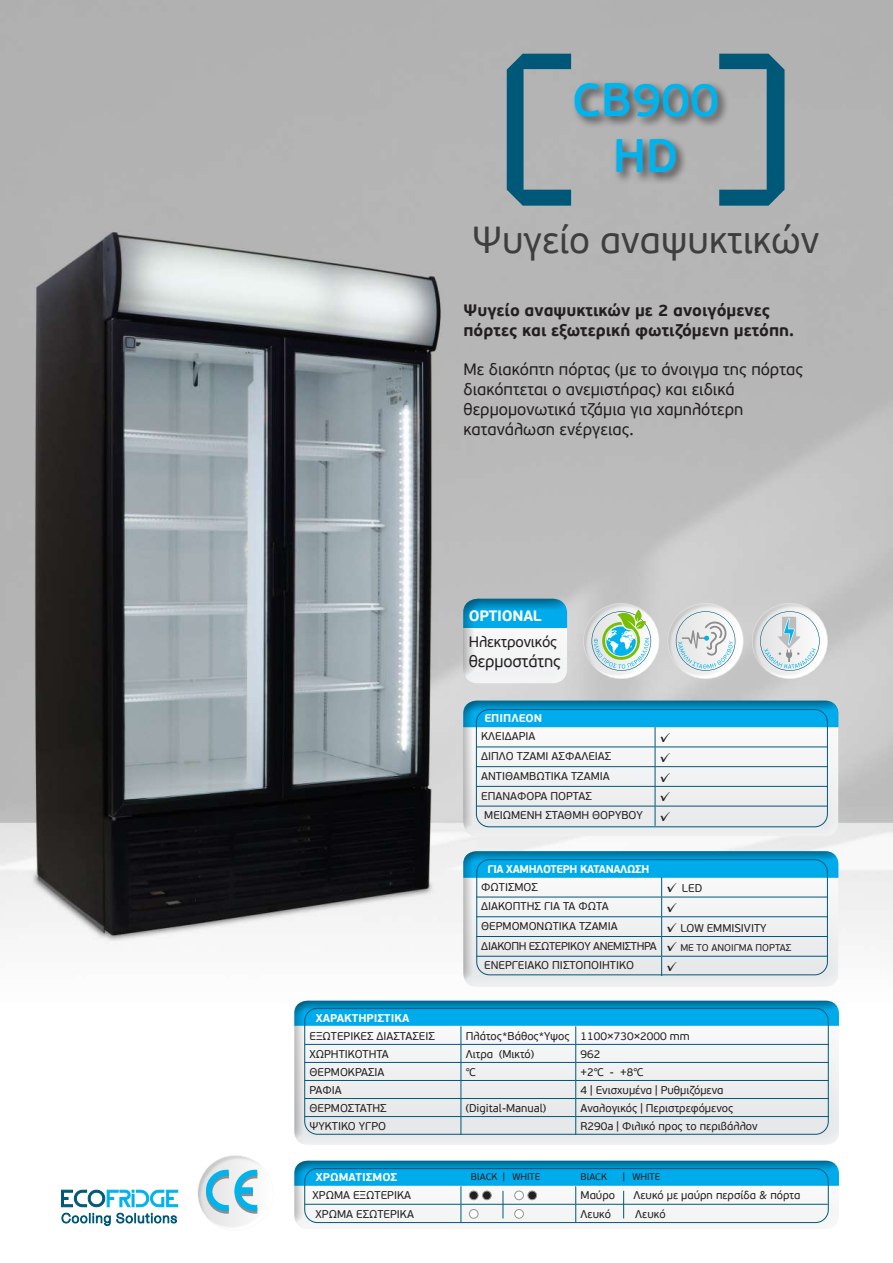
<style>
.page{position:relative;width:893px;height:1263px;background:#fff}
.page>*{position:absolute;margin:0;border:0;box-sizing:border-box;transform-origin:0 0}
.t1{font:600 46.8px/56.1px "PF Beau Sans Pro";color:#00b3ed;text-align:center}
.t2{font:37.5px "PF Beau Sans Pro";color:#3e3e3f}
.t3{font:16.5px/19.8px "PF Beau Sans Pro";color:#231f20}
.t4{font:700 16.5px/19.8px "PF Beau Sans Pro";color:#231f20}
.t5{font:15px "PF Beau Sans Pro";letter-spacing:-.01em;color:#231f20}
.t6{font:700 15px "PF Beau Sans Pro";letter-spacing:-.02em;color:#fff}
.t7{font:13.5px "PF Beau Sans Pro";color:#231f20}
.t8{font:11.25px "PF Beau Sans Pro";color:#231f20}
.t9{font:11.25px/18px "PF Beau Sans Pro";letter-spacing:-.03em;color:#231f20}
.t10{font:700 11.25px "PF Beau Sans Pro";color:#fff}
.t11{font:700 11.25px "PF Beau Sans Pro";letter-spacing:-.03em;color:#fff}
.t12{font:9.6px "PF Beau Sans Pro";color:#231f20}
.s1{font-size:13.5px}
</style>
<div class="page">
<img style="left:0;top:0;width:893px;height:1226px">
<div style="left:292px;top:1006px;width:547px;height:139px;background:#edeeef"></div>
<div style="left:292px;top:998px;width:547px;height:143px;background:#231f20;opacity:.75"></div>
<div style="left:292px;top:1166px;width:547px;height:64px;background:#f5f6f7"></div>
<div style="left:292px;top:1158px;width:547px;height:68px;background:#231f20;opacity:.75"></div>
<div style="left:461px;top:706px;width:378px;height:130px;background:#eeefef"></div>
<div style="left:461px;top:698px;width:378px;height:135px;background:#231f20;opacity:.75"></div>
<div style="left:461px;top:856px;width:378px;height:131px;background:#efeff0"></div>
<div style="left:461px;top:849px;width:378px;height:135px;background:#231f20;opacity:.75"></div>
<svg style="left:752px;top:603px;width:76px;height:76px"></svg>
<svg style="left:668px;top:603px;width:75px;height:76px"></svg>
<svg style="left:463px;top:701px;width:375px;height:125px"></svg>
<hr style="left:476px;top:747px;width:179px;height:1px;background:#005878">
<hr style="left:655px;top:747px;width:173px;height:1px;background:#005878">
<hr style="left:476px;top:766px;width:179px;height:1px;background:#005878">
<hr style="left:655px;top:766px;width:173px;height:1px;background:#005878">
<hr style="left:476px;top:786px;width:179px;height:1px;background:#005878">
<hr style="left:655px;top:786px;width:173px;height:1px;background:#005878">
<hr style="left:476px;top:806px;width:179px;height:1px;background:#005878">
<hr style="left:655px;top:806px;width:173px;height:1px;background:#005878">
<svg style="left:463px;top:851px;width:375px;height:125px"></svg>
<hr style="left:476px;top:897px;width:186px;height:1px;background:#005878">
<hr style="left:662px;top:897px;width:166px;height:1px;background:#005878">
<hr style="left:476px;top:916px;width:186px;height:1px;background:#005878">
<hr style="left:662px;top:916px;width:166px;height:1px;background:#005878">
<hr style="left:476px;top:936px;width:186px;height:1px;background:#005878">
<hr style="left:662px;top:936px;width:166px;height:1px;background:#005878">
<hr style="left:476px;top:956px;width:186px;height:1px;background:#005878">
<hr style="left:662px;top:956px;width:166px;height:1px;background:#005878">
<svg style="left:583px;top:603px;width:76px;height:76px"></svg>
<svg style="left:294px;top:1001px;width:545px;height:133px"></svg>
<hr style="left:305px;top:1044px;width:156px;height:1px;background:#005878">
<hr style="left:461px;top:1044px;width:115px;height:1px;background:#005878">
<hr style="left:576px;top:1044px;width:253px;height:1px;background:#005878">
<hr style="left:305px;top:1062px;width:156px;height:1px;background:#005878">
<hr style="left:461px;top:1062px;width:115px;height:1px;background:#005878">
<hr style="left:576px;top:1062px;width:253px;height:1px;background:#005878">
<hr style="left:305px;top:1080px;width:156px;height:1px;background:#005878">
<hr style="left:461px;top:1080px;width:115px;height:1px;background:#005878">
<hr style="left:576px;top:1080px;width:253px;height:1px;background:#005878">
<hr style="left:305px;top:1098px;width:156px;height:1px;background:#005878">
<hr style="left:461px;top:1098px;width:115px;height:1px;background:#005878">
<hr style="left:576px;top:1098px;width:253px;height:1px;background:#005878">
<hr style="left:305px;top:1116px;width:156px;height:1px;background:#005878">
<hr style="left:461px;top:1116px;width:115px;height:1px;background:#005878">
<hr style="left:576px;top:1116px;width:253px;height:1px;background:#005878">
<svg style="left:294px;top:1161px;width:545px;height:61px"></svg>
<svg style="left:507px;top:54px;width:64px;height:152px"></svg>
<svg style="left:719px;top:54px;width:65px;height:152px"></svg>
<div style="left:572px;top:79px;width:158px;height:106px;background:#231f20;opacity:.75"></div>
<div style="left:461px;top:605px;width:107px;height:79px;background:#fff;opacity:.74"></div>
<div style="left:461px;top:596px;width:107px;height:84px;background:#231f20;opacity:.75"></div>
<svg style="left:463px;top:599px;width:104px;height:29px"></svg>
<svg style="left:197px;top:1155px;width:76px;height:72px"></svg>
<svg style="left:61px;top:1190px;width:117px;height:17px"></svg>
<svg style="left:62px;top:1213px;width:48px;height:12px"></svg>
<svg style="left:117px;top:1213px;width:60px;height:10px"></svg>
<h1 class="t1" style="left:572px;top:73px;width:148px">CB900<br>HD</h1>
<h2 class="t2" style="left:472px;top:218px;width:349px">Ψυγείο αναψυκτικών</h2>
<h3 class="t4" style="left:463px;top:301px;width:332px">Ψυγείο αναψυκτικών με 2 ανοιγόμενες πόρτες και εξωτερική φωτιζόμενη μετόπη.</h3>
<h3 class="t3" style="left:463px;top:360px;width:341px">Με διακόπτη πόρτας (με το άνοιγμα της πόρτας διακόπτεται ο ανεμιστήρας) και ειδικά θερμομονωτικά τζάμια για χαμηλότερη κατανάλωση ενέργειας.</h3>
<h3 class="t6" style="left:469px;top:606px;width:74px">ΟPTIONAL</h3>
<h3 class="t5" style="left:469px;top:633px;width:90px">Ηλεκτρονικός</h3>
<h3 class="t3" style="left:469px;top:651px;width:94px">θερμοστάτης</h3>
<p class="t10" style="left:484px;top:711px;width:59px">ΕΠΙΠΛΕΟΝ</p>
<p class="t8" style="left:481px;top:730px;width:56px">ΚΛΕΙΔΑΡΙΑ</p>
<p class="t7" style="left:660px;top:730px;width:12px">✓</p>
<p class="t8" style="left:481px;top:750px;width:132px">ΔΙΠΛΟ ΤΖΑΜΙ ΑΣΦΑΛΕΙΑΣ</p>
<p class="t7" style="left:660px;top:749px;width:12px">✓</p>
<p class="t8" style="left:481px;top:769px;width:130px">ΑΝΤΙΘΑΜΒΩΤΙΚΑ ΤΖΑΜΙΑ</p>
<p class="t7" style="left:660px;top:769px;width:12px">✓</p>
<p class="t8" style="left:481px;top:789px;width:112px">ΕΠΑΝΑΦΟΡΑ ΠΟΡΤΑΣ</p>
<p class="t7" style="left:660px;top:789px;width:12px">✓</p>
<p class="t8" style="left:484px;top:809px;width:160px">ΜΕΙΩΜΕΝΗ ΣΤΑΘΜΗ ΘΟΡΥΒΟΥ</p>
<p class="t7" style="left:660px;top:809px;width:12px">✓</p>
<p class="t11" style="left:487px;top:862px;width:164px">ΓΙΑ ΧΑΜΗΛΟΤΕΡΗ ΚΑΤΑΝΑΛΩΣΗ</p>
<p class="t8" style="left:481px;top:880px;width:58px">ΦΩΤΙΣΜΟΣ</p>
<p class="t8" style="left:666px;top:882px;width:37px"><span class="s1">✓</span> LED</p>
<p class="t8" style="left:481px;top:900px;width:129px">ΔΙΑΚΟΠΤΗΣ ΓΙΑ ΤΑ ΦΩΤΑ</p>
<p class="t7" style="left:666px;top:899px;width:12px">✓</p>
<p class="t8" style="left:481px;top:920px;width:138px">ΘΕΡΜΟΜΟΝΩΤΙΚΑ ΤΖΑΜΙΑ</p>
<p class="t9" style="left:481px;top:919px;width:312px;text-indent:185px"><span class="s1">✓</span> LOW EMMISIVITY<br>ΔΙΑΚΟΠΗ ΕΣΩΤΕΡΙΚΟΥ ΑΝΕΜΙΣΤΗΡΑ <span class="s1">✓</span> <sub>ΜΕ</sub> <sub>ΤΟ</sub> <sub>ΑΝΟΙΓΜΑ</sub> <sub>ΠΟΡΤΑΣ</sub></p>
<p class="t8" style="left:484px;top:959px;width:151px">ΕΝΕΡΓΕΙΑΚΟ ΠΙΣΤΟΠΟΙΗΤΙΚΟ</p>
<p class="t7" style="left:666px;top:959px;width:12px">✓</p>
<p class="t10" style="left:316px;top:1011px;width:95px">ΧΑΡΑΚΤΗΡΙΣΤΙΚΑ</p>
<p class="t8" style="left:309px;top:1029px;width:127px">ΕΞΩΤΕΡΙΚΕΣ ΔΙΑΣΤΑΣΕΙΣ</p>
<p class="t8" style="left:466px;top:1029px;width:226px">Πλάτος*Βάθος*Υψος 1100×730×2000 mm</p>
<p class="t8" style="left:309px;top:1047px;width:81px">ΧΩΡΗΤΙΚΟΤΗΤΑ</p>
<p class="t8" style="left:466px;top:1047px;width:70px">Λιτρα (Μικτό)</p>
<p class="t8" style="left:581px;top:1047px;width:21px">962</p>
<p class="t8" style="left:309px;top:1065px;width:77px">ΘΕΡΜΟΚΡΑΣΙΑ</p>
<p class="t8" style="left:466px;top:1065px;width:12px">℃</p>
<p class="t8" style="left:581px;top:1065px;width:64px">+2℃ - +8℃</p>
<p class="t8" style="left:309px;top:1083px;width:34px">ΡΑΦΙΑ</p>
<p class="t8" style="left:581px;top:1083px;width:145px">4 | Ενισχυμένα | Ρυθμιζόμενα</p>
<p class="t8" style="left:309px;top:1101px;width:79px">ΘΕΡΜΟΣΤΑΤΗΣ</p>
<p class="t8" style="left:466px;top:1101px;width:82px">(Digital-Manual)</p>
<p class="t8" style="left:581px;top:1101px;width:154px">Αναλογικός | Περιστρεφόμενος</p>
<p class="t8" style="left:309px;top:1119px;width:78px">ΨΥΚΤΙΚΟ ΥΓΡO</p>
<p class="t8" style="left:581px;top:1119px;width:179px">R290a | Φιλικό προς το περιβάλλον</p>
<p class="t10" style="left:316px;top:1170px;width:83px">ΧΡΩΜΑΤΙΣΜΟΣ</p>
<p class="t12" style="left:471px;top:1171px;width:71px">BlACK | WHITE</p>
<p class="t12" style="left:581px;top:1171px;width:28px">BlACK</p>
<p class="t12" style="left:623px;top:1171px;width:39px">| WHITE</p>
<p class="t8" style="left:313px;top:1189px;width:100px">ΧΡΩΜΑ ΕΞΩΤΕΡΙΚΑ</p>
<p class="t8" style="left:581px;top:1189px;width:36px">Μαύρο</p>
<p class="t8" style="left:633px;top:1189px;width:169px">Λευκό με μαύρη περσίδα &amp; πόρτα</p>
<p class="t8" style="left:316px;top:1207px;width:100px">ΧΡΩΜΑ ΕΣΩΤΕΡΙΚΑ</p>
<p class="t8" style="left:581px;top:1207px;width:32px">Λευκό</p>
<p class="t8" style="left:635px;top:1207px;width:32px">Λευκό</p>
</div>
